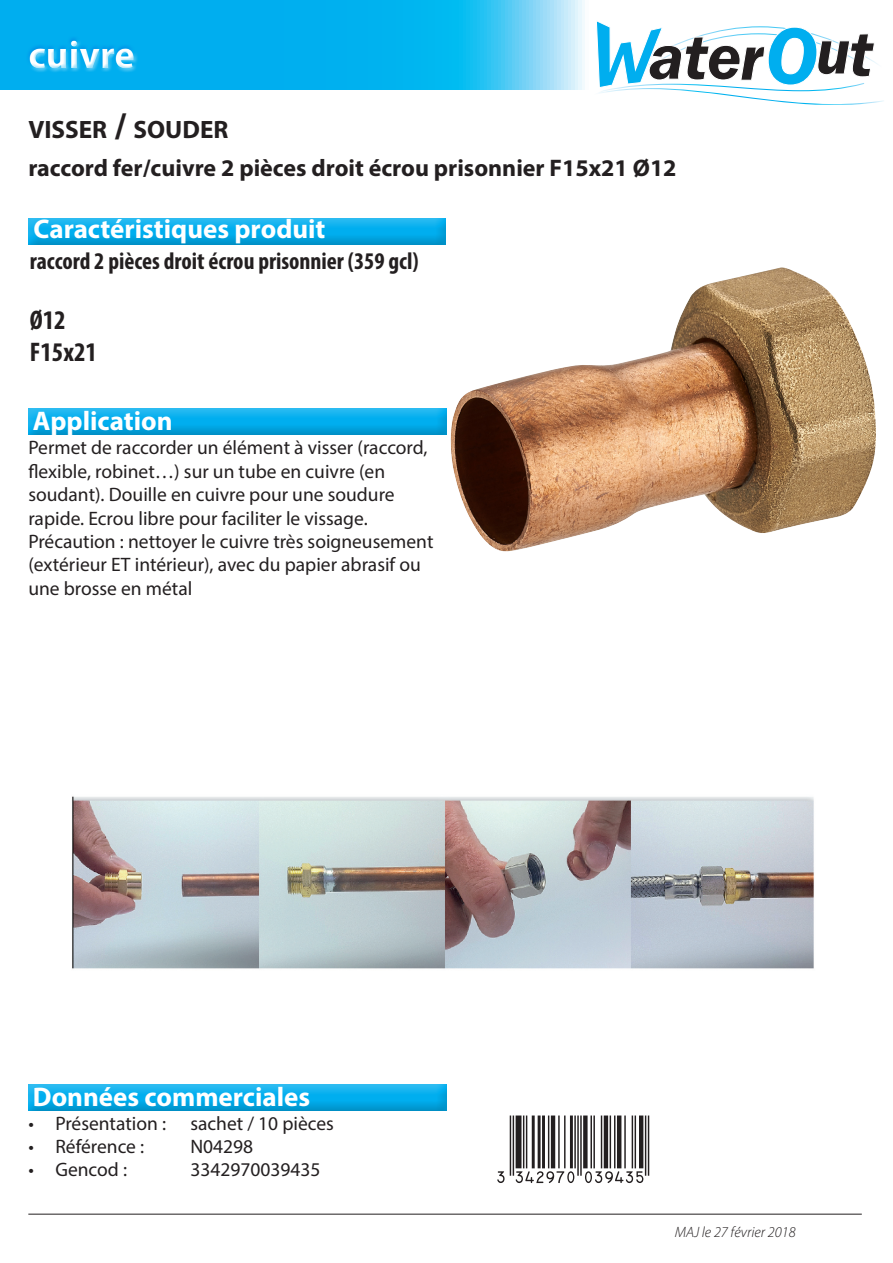
<style>
.page{position:relative;width:893px;height:1263px;background:#fff}
.page>*{position:absolute;margin:0;border:0;box-sizing:border-box;transform-origin:0 0}
.t1{font:700 39px "Myriad Pro";color:#fff}
.t2{font:700 27px "Myriad Pro";color:#fff}
.t3{font:700 condensed 27px "Myriad Pro";color:#231f20}
.t4{font:700 25.2px "Myriad Pro";color:#231f20}
.t5{font:700 24px "Myriad Pro";color:#231f20}
.t6{font:700 condensed 24px "Myriad Pro";color:#231f20}
.t7{font:19.5px/23.4px "Myriad Pro";color:#231f20}
.t8{font:italic 300 15px "Myriad Pro";color:#231f20}
.s1{font-size:36px}
</style>
<div class="page">
<svg style="left:1px;top:1px;width:584px;height:18px;background:#18b7f0"></svg>
<div style="left:26px;top:217px;width:420px;height:30px;background:#231f20;opacity:.75"></div>
<div style="left:0;top:19px;width:609px;height:106px;background:#00aeef;opacity:.75"></div>
<img style="left:450px;top:267px;width:426px;height:285px">
<div style="left:26px;top:408px;width:420px;height:30px;background:#231f20;opacity:.75"></div>
<div style="left:26px;top:1084px;width:420px;height:30px;background:#231f20;opacity:.75"></div>
<hr style="left:28px;top:1214px;width:834px;height:1px;background:#231f20">
<svg style="left:592px;top:20px;width:292px;height:85px"></svg>
<img style="left:72px;top:796px;width:742px;height:173px">
<h1 class="t1" style="left:28px;top:30px;width:108px">cuivre</h1>
<p class="t4" style="left:28px;top:113px;width:202px">VISSER <span class="s1">/</span> SOUDER</p>
<p class="t5" style="left:28px;top:153px;width:650px">raccord fer/cuivre 2 pièces droit écrou prisonnier F15x21 Ø12</p>
<p class="t2" style="left:34px;top:212px;width:293px">Caractéristiques produit</p>
<p class="t6" style="left:30px;top:246px;width:390px">raccord 2 pièces droit écrou prisonnier (359 gcl)</p>
<p class="t3" style="left:30px;top:303px;width:37px">Ø12</p>
<p class="t3" style="left:30px;top:335px;width:69px">F15x21</p>
<p class="t2" style="left:33px;top:403px;width:141px">Application</p>
<p class="t7" style="left:28px;top:436px;width:407px">Permet de raccorder un élément à visser (raccord, flexible, robinet…) sur un tube en cuivre (en soudant). Douille en cuivre pour une soudure rapide. Ecrou libre pour faciliter le vissage.<br>Précaution : nettoyer le cuivre très soigneusement (extérieur ET intérieur), avec du papier abrasif ou une brosse en métal</p>
<p class="t2" style="left:33px;top:1079px;width:279px">Données commerciales</p>
<p class="t7" style="left:28px;top:1111px;width:307px">• Présentation : sachet / 10 pièces</p>
<p class="t7" style="left:28px;top:1134px;width:117px">• Référence :</p>
<p class="t7" style="left:190px;top:1134px;width:64px">N04298</p>
<p class="t7" style="left:28px;top:1158px;width:100px">• Gencod :</p>
<p class="t7" style="left:190px;top:1158px;width:132px">3342970039435</p>
<p class="t8" style="left:675px;top:1223px;width:122px">MAJ le 27 février 2018</p>
</div>
